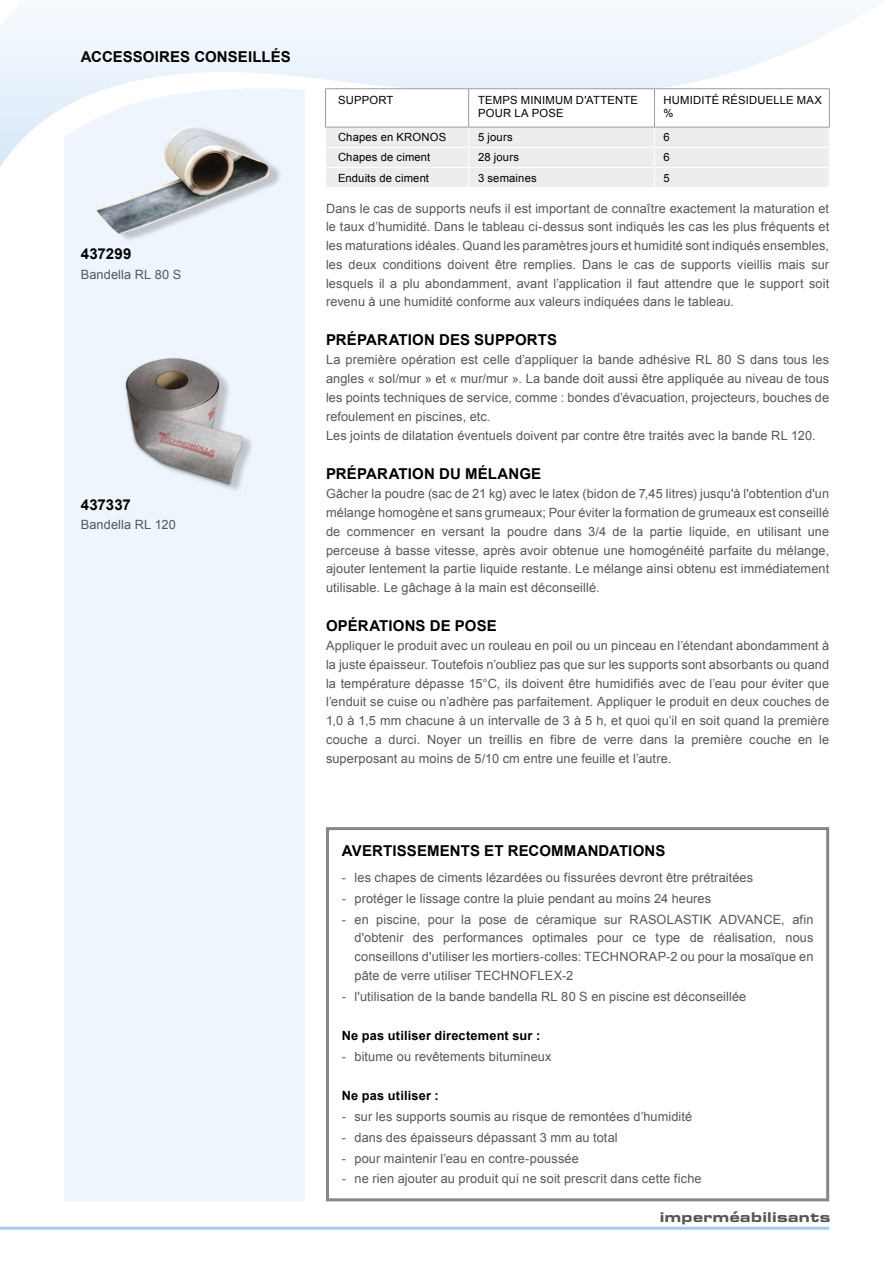
<style>
.page{position:relative;width:893px;height:1263px;background:#fff}
.page>*{position:absolute;margin:0;border:0;box-sizing:border-box;transform-origin:0 0}
.t1{font:700 15px "Arial";letter-spacing:.005em;color:#000}
.t2{font:13.5px "Eurostile Bold Extended Two";letter-spacing:.03em;color:#575756}
.t3{font:12.75px/18.8px "Arial";letter-spacing:.01em;color:#575756;text-align:justify}
.t4{font:700 12.75px "Arial";letter-spacing:.015em;color:#000}
.t5{font:11.25px/13.5px "Arial";letter-spacing:.015em;color:#000}
</style>
<div class="page">
<svg style="left:0;top:11px;width:868px;height:156px"></svg>
<hr style="left:0;top:1227px;width:829px;height:3px;background:#a3ccee">
<div style="left:64px;top:84px;width:241px;height:1117px;background:#eef5fc"></div>
<div style="left:99px;top:126px;width:184px;height:116px;background:#000;opacity:.2"></div>
<img style="left:95px;top:126px;width:176px;height:108px">
<div style="left:128px;top:358px;width:127px;height:136px;background:#eef5fc"></div>
<img style="left:118px;top:355px;width:132px;height:132px">
<svg style="left:325px;top:89px;width:505px;height:98px"></svg>
<hr style="left:325px;top:88px;width:144px;height:1px;background:#9d9d9c">
<hr style="left:325px;top:89px;width:1px;height:38px;background:#9d9d9c">
<hr style="left:469px;top:88px;width:185px;height:1px;background:#9d9d9c">
<hr style="left:468px;top:89px;width:1px;height:38px;background:#9d9d9c">
<hr style="left:654px;top:88px;width:176px;height:1px;background:#9d9d9c">
<hr style="left:654px;top:89px;width:1px;height:38px;background:#9d9d9c">
<hr style="left:829px;top:89px;width:1px;height:38px;background:#9d9d9c">
<hr style="left:325px;top:127px;width:144px;height:1px;background:#9d9d9c">
<hr style="left:469px;top:127px;width:185px;height:1px;background:#9d9d9c">
<hr style="left:654px;top:127px;width:176px;height:1px;background:#9d9d9c">
<div style="left:326px;top:827px;width:503px;height:374px;border:3px solid #878787"></div>
<p class="t1" style="left:81px;top:47px;width:211px">ACCESSOIRES CONSEILLÉS</p>
<p class="t1" style="left:81px;top:244px;width:52px">437299</p>
<p class="t3" style="left:81px;top:265px;width:102px">Bandella RL 80 S</p>
<p class="t1" style="left:81px;top:495px;width:52px">437337</p>
<p class="t3" style="left:81px;top:516px;width:96px">Bandella RL 120</p>
<p class="t5" style="left:338px;top:93px;width:57px">SUPPORT</p>
<p class="t5" style="left:478px;top:93px;width:161px">TEMPS MINIMUM D'ATTENTE<br>POUR LA POSE</p>
<p class="t5" style="left:663px;top:93px;width:160px">HUMIDITÉ RÉSIDUELLE MAX %</p>
<p class="t5" style="left:338px;top:131px;width:110px">Chapes en KRONOS</p>
<p class="t5" style="left:478px;top:131px;width:36px">5 jours</p>
<p class="t5" style="left:663px;top:131px;width:8px">6</p>
<p class="t5" style="left:338px;top:151px;width:94px">Chapes de ciment</p>
<p class="t5" style="left:478px;top:151px;width:42px">28 jours</p>
<p class="t5" style="left:663px;top:151px;width:8px">6</p>
<p class="t5" style="left:338px;top:171px;width:93px">Enduits de ciment</p>
<p class="t5" style="left:478px;top:171px;width:60px">3 semaines</p>
<p class="t5" style="left:663px;top:171px;width:8px">5</p>
<p class="t3" style="left:326px;top:199px;width:505px">Dans le cas de supports neufs il est important de connaître exactement la maturation et le taux d’humidité. Dans le tableau ci-dessus sont indiqués les cas les plus fréquents et les maturations idéales. Quand les paramètres jours et humidité sont indiqués ensembles, les deux conditions doivent être remplies. Dans le cas de supports vieillis mais sur lesquels il a plu abondamment, avant l’application il faut attendre que le support soit revenu à une humidité conforme aux valeurs indiquées dans le tableau.</p>
<p class="t1" style="left:326px;top:330px;width:233px">PRÉPARATION DES SUPPORTS</p>
<p class="t3" style="left:326px;top:351px;width:505px;text-align:left">La première opération est celle d’appliquer la bande adhésive RL 80 S dans tous les angles « sol/mur » et « mur/mur ». La bande doit aussi être appliquée au niveau de tous les points techniques de service, comme : bondes d’évacuation, projecteurs, bouches de refoulement en piscines, etc.<br>Les joints de dilatation éventuels doivent par contre être traités avec la bande RL 120.</p>
<p class="t1" style="left:326px;top:464px;width:217px">PRÉPARATION DU MÉLANGE</p>
<p class="t3" style="left:326px;top:485px;width:505px">Gâcher la poudre (sac de 21 kg) avec le latex (bidon de 7,45 litres) jusqu'à l'obtention d'un mélange homogène et sans grumeaux; Pour éviter la formation de grumeaux est conseillé de commencer en versant la poudre dans 3/4 de la partie liquide, en utilisant une perceuse à basse vitesse, après avoir obtenue une homogénéité parfaite du mélange, ajouter lentement la partie liquide restante. Le mélange ainsi obtenu est immédiatement utilisable. Le gâchage à la main est déconseillé.</p>
<p class="t1" style="left:326px;top:615px;width:172px">OPÉRATIONS DE POSE</p>
<p class="t3" style="left:326px;top:636px;width:505px">Appliquer le produit avec un rouleau en poil ou un pinceau en l’étendant abondamment à la juste épaisseur. Toutefois n’oubliez pas que sur les supports sont absorbants ou quand la température dépasse 15°C, ils doivent être humidifiés avec de l’eau pour éviter que l’enduit se cuise ou n’adhère pas parfaitement. Appliquer le produit en deux couches de 1,0 à 1,5 mm chacune à un intervalle de 3 à 5 h, et quoi qu’il en soit quand la première couche a durci. Noyer un treillis en fibre de verre dans la première couche en le superposant au moins de 5/10 cm entre une feuille et l’autre.</p>
<p class="t1" style="left:342px;top:840px;width:325px">AVERTISSEMENTS ET RECOMMANDATIONS</p>
<p class="t3" style="left:342px;top:868px;width:413px">- les chapes de ciments lézardées ou fissurées devront être prétraitées</p>
<p class="t3" style="left:342px;top:889px;width:371px">- protéger le lissage contre la pluie pendant au moins 24 heures</p>
<p class="t3" style="left:354px;top:910px;width:460px;text-indent:-13px">- en piscine, pour la pose de céramique sur RASOLASTIK ADVANCE, afin d'obtenir des performances optimales pour ce type de réalisation, nous conseillons d'utiliser les mortiers-colles: TECHNORAP-2 ou pour la mosaïque en pâte de verre utiliser TECHNOFLEX-2</p>
<p class="t3" style="left:342px;top:987px;width:406px">- l'utilisation de la bande bandella RL 80 S en piscine est déconseillée</p>
<p class="t4" style="left:342px;top:1027px;width:200px">Ne pas utiliser directement sur :</p>
<p class="t3" style="left:342px;top:1047px;width:211px">- bitume ou revêtements bitumineux</p>
<p class="t4" style="left:342px;top:1087px;width:98px">Ne pas utiliser :</p>
<p class="t3" style="left:342px;top:1107px;width:352px">- sur les supports soumis au risque de remontées d’humidité</p>
<p class="t3" style="left:342px;top:1128px;width:277px">- dans des épaisseurs dépassant 3 mm au total</p>
<p class="t3" style="left:342px;top:1149px;width:239px">- pour maintenir l’eau en contre-poussée</p>
<p class="t3" style="left:342px;top:1170px;width:361px">- ne rien ajouter au produit qui ne soit prescrit dans cette fiche</p>
<p class="t2" style="left:660px;top:1208px;width:172px">imperméabilisants</p>
</div>
